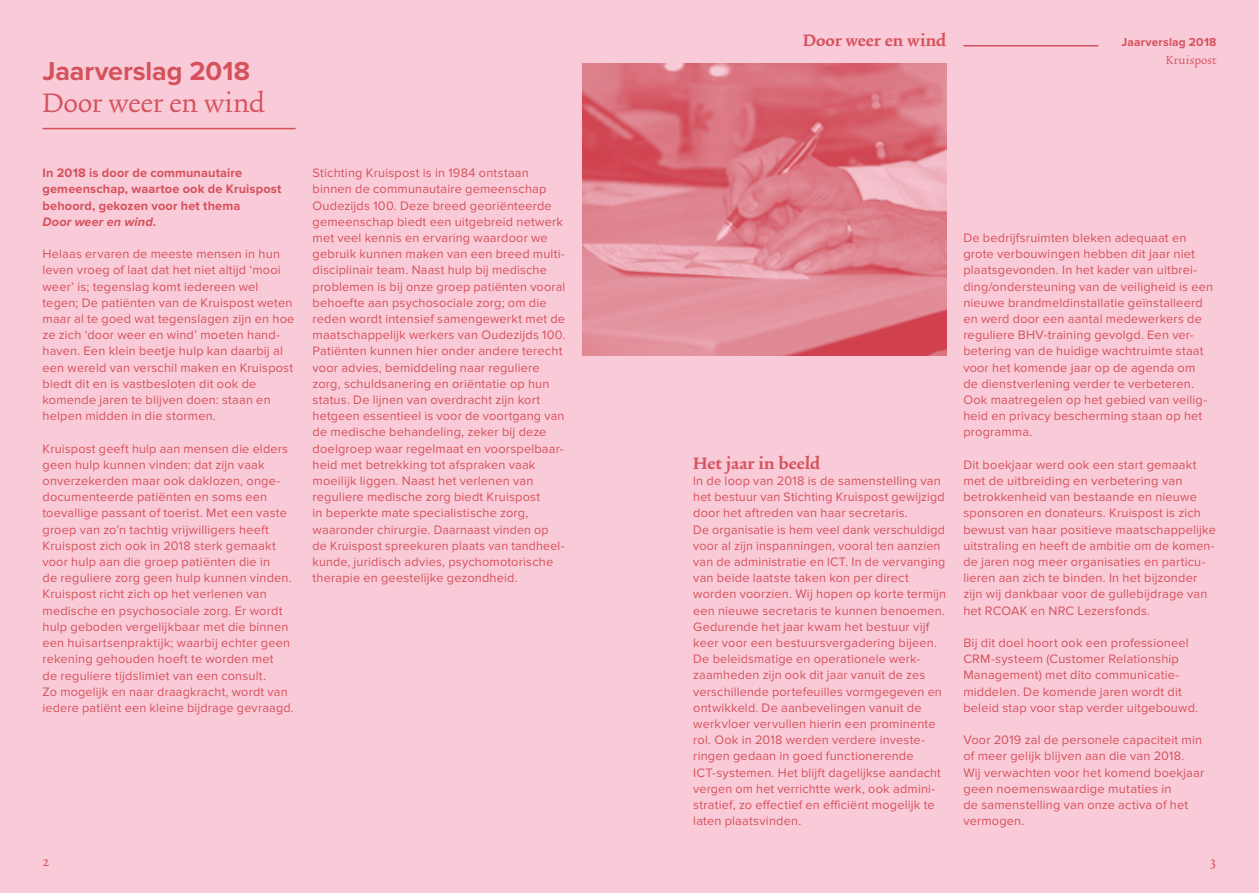
<style>
.page{position:relative;width:1259px;height:893px;background:#f9cbd8}
.page>*{position:absolute;margin:0;border:0;box-sizing:border-box;transform-origin:0 0}
.t1{font:31.5px "Trinite No 2 Rom Wid";color:#d5515c}
.t2{font:700 27px "Proxima Nova";letter-spacing:-.005em;color:#d5515c}
.t3{font:700 19.5px "Trinite No 2";color:#d5515c}
.t4{font:16.5px "Trinite No 2 Rom Wid";color:#d5515c}
.t5{font:13.5px "Trinite No 2 Rom Wid";letter-spacing:.015em;color:#d5515c}
.t6{font:12.75px/16.2px "Proxima Nova";letter-spacing:.015em;color:#d5515c}
.t7{font:700 12.75px/16.2px "Proxima Nova";letter-spacing:.01em;color:#d5515c}
.t8{font:700 12px "Proxima Nova";letter-spacing:.015em;color:#d5515c}
.s1{font-style:italic}
</style>
<div class="page">
<hr style="left:963px;top:45px;width:135px;height:2px;background:#d5515c">
<hr style="left:43px;top:128px;width:253px;height:1px;background:#d5515c">
<img style="left:583px;top:64px;width:363px;height:291px">
<h2 class="t2" style="left:43px;top:55px;width:209px">Jaarverslag 2018</h2>
<h1 class="t1" style="left:43px;top:89px;width:224px">Door weer en wind</h1>
<p class="t7" style="left:43px;top:165px;width:240px">In 2018 is door de communautaire gemeenschap, waartoe ook de Kruispost behoord, gekozen voor het thema<br><span class="s1">Door weer en wind</span>.</p>
<p class="t6" style="left:43px;top:246px;width:253px">Helaas ervaren de meeste mensen in hun leven vroeg of laat dat het niet altijd ‘mooi weer’ is; tegenslag komt iedereen wel tegen; De patiënten van de Kruispost weten maar al te goed wat tegenslagen zijn en hoe ze zich ‘door weer en wind’ moeten hand&shy;haven. Een klein beetje hulp kan daarbij al een wereld van verschil maken en Kruispost biedt dit en is vastbesloten dit ook de komende jaren te blijven doen: staan en helpen midden in die stormen.</p>
<p class="t6" style="left:43px;top:440px;width:253px">Kruispost geeft hulp aan mensen die elders geen hulp kunnen vinden: dat zijn vaak onverzekerden maar ook daklozen, onge&shy;documenteerde patiënten en soms een toevallige passant of toerist. Met een vaste groep van zo’n tachtig vrijwilligers heeft Kruispost zich ook in 2018 sterk gemaakt voor hulp aan die groep patiënten die in<br>de reguliere zorg geen hulp kunnen vinden.<br>Kruispost richt zich op het verlenen van medische en psychosociale zorg. Er wordt hulp geboden vergelijkbaar met die binnen een huisartsenpraktijk; waarbij echter geen rekening gehouden hoeft te worden met<br>de reguliere tijdslimiet van een consult.<br>Zo mogelijk en naar draagkracht, wordt van iedere patiënt een kleine bijdrage gevraagd.</p>
<p class="t6" style="left:313px;top:165px;width:254px">Stichting Kruispost is in 1984 ontstaan binnen de communautaire gemeenschap Oudezijds 100. Deze breed georiënteerde gemeenschap biedt een uitgebreid netwerk met veel kennis en ervaring waardoor we gebruik kunnen maken van een breed multi&shy;disciplinair team. Naast hulp bij medische problemen is bij onze groep patiënten vooral behoefte aan psychosociale zorg; om die reden wordt intensief samengewerkt met de maatschappelijk werkers van Oudezijds 100.<br>Patiënten kunnen hier onder andere terecht voor advies, bemiddeling naar reguliere zorg, schuldsanering en oriëntatie op hun status. De lijnen van overdracht zijn kort hetgeen essentieel is voor de voortgang van de medische behandeling, zeker bij deze doelgroep waar regelmaat en voorspelbaar&shy;heid met betrekking tot afspraken vaak moeilijk liggen. Naast het verlenen van reguliere medische zorg biedt Kruispost<br>in beperkte mate specialistische zorg, waaronder chirurgie. Daarnaast vinden op de Kruispost spreekuren plaats van tandheel&shy;kunde, juridisch advies, psychomotorische therapie en geestelijke gezondheid.</p>
<h3 class="t3" style="left:803px;top:31px;width:145px">Door weer en wind</h3>
<p class="t8" style="left:1121px;top:35px;width:96px">Jaarverslag 2018</p>
<p class="t5" style="left:1165px;top:54px;width:52px">Kruispost</p>
<h3 class="t3" style="left:693px;top:454px;width:128px">Het jaar in beeld</h3>
<p class="t6" style="left:693px;top:473px;width:254px">ln de loop van 2018 is de samenstelling van het bestuur van Stichting Kruispost gewijzigd door het aftreden van haar secretaris.<br>De organisatie is hem veel dank verschuldigd voor al zijn inspanningen, vooral ten aanzien van de administratie en lCT. In de vervanging van beide laatste taken kon per direct worden voorzien. Wij hopen op korte termijn een nieuwe secretaris te kunnen benoemen.<br>Gedurende het jaar kwam het bestuur vijf keer voor een bestuursvergadering bijeen.<br>De beleidsmatige en operationele werk&shy;zaamheden zijn ook dit jaar vanuit de zes verschillende portefeuilles vormgegeven en ontwikkeld. De aanbevelingen vanuit de werkvloer vervullen hierin een prominente rol. Ook in 2018 werden verdere investe&shy;ringen gedaan in goed functionerende ICT-systemen. Het blijft dagelijkse aandacht vergen om het verrichtte werk, ook admini&shy;stratief, zo effectief en efficiënt mogelijk te laten plaatsvinden.</p>
<p class="t6" style="left:963px;top:230px;width:251px">De bedrijfsruimten bleken adequaat en grote verbouwingen hebben dit jaar niet plaatsgevonden. In het kader van uitbrei&shy;ding/ondersteuning van de veiligheid is een nieuwe brandmeldinstallatie geïnstalleerd en werd door een aantal medewerkers de reguliere BHV-training gevolgd. Een ver&shy;betering van de huidige wachtruimte staat voor het komende jaar op de agenda om de dienstverlening verder te verbeteren.<br>Ook maatregelen op het gebied van veilig&shy;heid en privacy bescherming staan op het programma.</p>
<p class="t6" style="left:963px;top:457px;width:254px">Dit boekjaar werd ook een start gemaakt met de uitbreiding en verbetering van betrokkenheid van bestaande en nieuwe sponsoren en donateurs. Kruispost is zich bewust van haar positieve maatschappelijke uitstraling en heeft de ambitie om de komen&shy;de jaren nog meer organisaties en particu&shy;lieren aan zich te binden. In het bijzonder zijn wij dankbaar voor de gullebijdrage van het RCOAK en NRC Lezersfonds.</p>
<p class="t6" style="left:963px;top:635px;width:236px">Bij dit doel hoort ook een professioneel CRM-systeem (Customer Relationship Management) met dito communicatie&shy;middelen. De komende jaren wordt dit beleid stap voor stap verder uitgebouwd.</p>
<p class="t6" style="left:963px;top:732px;width:242px">Voor 2019 zal de personele capaciteit min of meer gelijk blijven aan die van 2018.<br>Wij verwachten voor het komend boekjaar geen noemenswaardige mutaties in<br>de samenstelling van onze activa of het vermogen.</p>
<p class="t4" style="left:43px;top:854px;width:9px">2</p>
<p class="t4" style="left:1209px;top:854px;width:9px">3</p>
</div>
